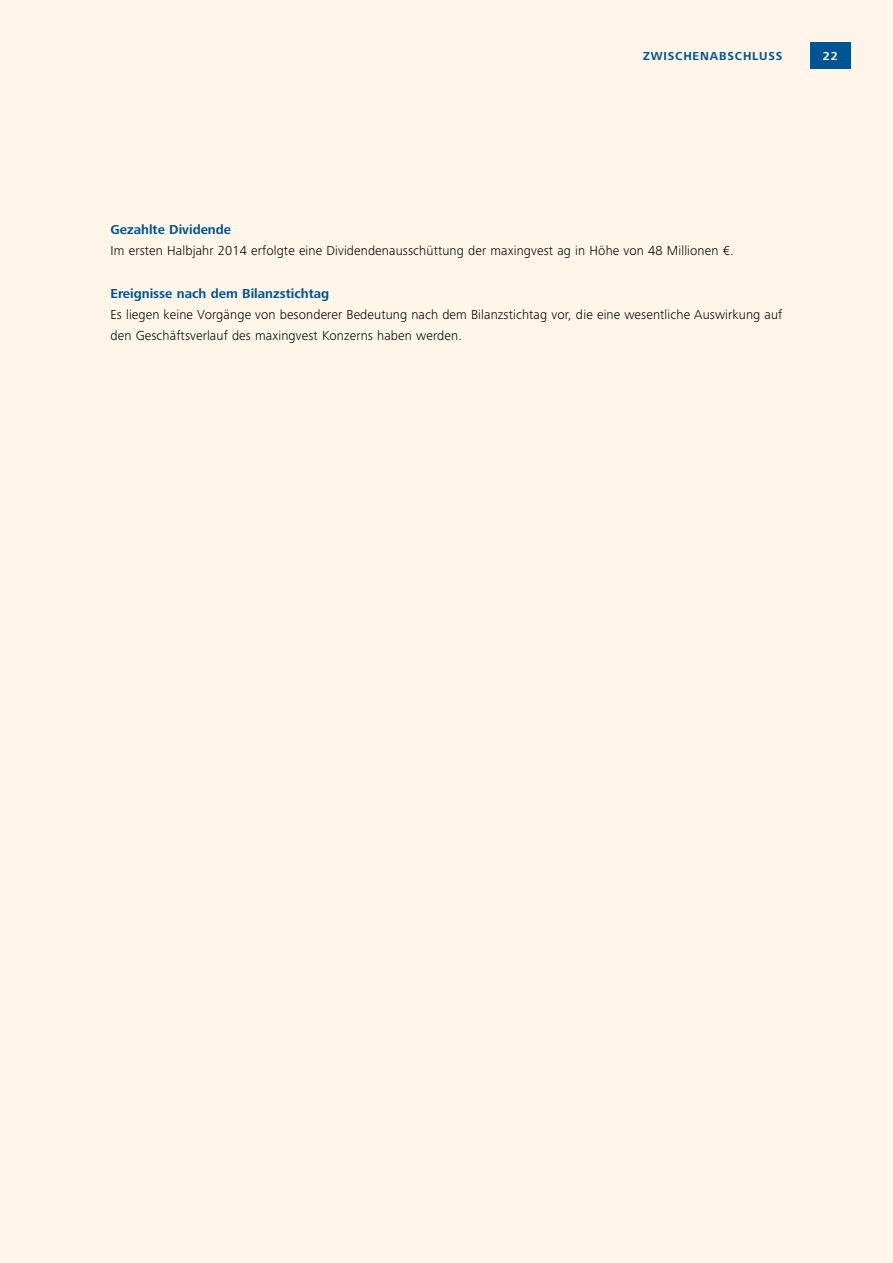
<style>
.page{position:relative;width:893px;height:1263px;background:#fff6e9}
.page>*{position:absolute;margin:0;border:0;box-sizing:border-box;transform-origin:0 0}
.t1{font:300 13.5px/21.3px "Frutiger Next Pro";letter-spacing:.01em;color:#000}
.t2{font:700 13.5px "Frutiger Next Pro";color:#005493}
.t3{font:700 12px "Frutiger Next Pro";letter-spacing:.07em;color:#005493}
.t4{font:700 12px "Frutiger Next Pro";color:#fff}
</style>
<div class="page">
<div style="left:810px;top:43px;width:40px;height:26px;background:#005493"></div>
<p class="t3" style="left:643px;top:49px;width:141px">Zwischenabschluss</p>
<p class="t4" style="left:823px;top:49px;width:16px">22</p>
<p class="t2" style="left:111px;top:222px;width:122px">Gezahlte Dividende</p>
<p class="t1" style="left:111px;top:240px;width:625px">Im ersten Halbjahr 2014 erfolgte eine Dividendenausschüttung der maxingvest ag in Höhe von 48 Millionen €.</p>
<p class="t2" style="left:111px;top:285px;width:220px">Ereignisse nach dem Bilanzstichtag</p>
<p class="t1" style="left:111px;top:304px;width:673px">Es liegen keine Vorgänge von besonderer Bedeutung nach dem Bilanzstichtag vor, die eine wesentliche Auswirkung auf den Geschäftsverlauf des maxingvest Konzerns haben werden.</p>
</div>
